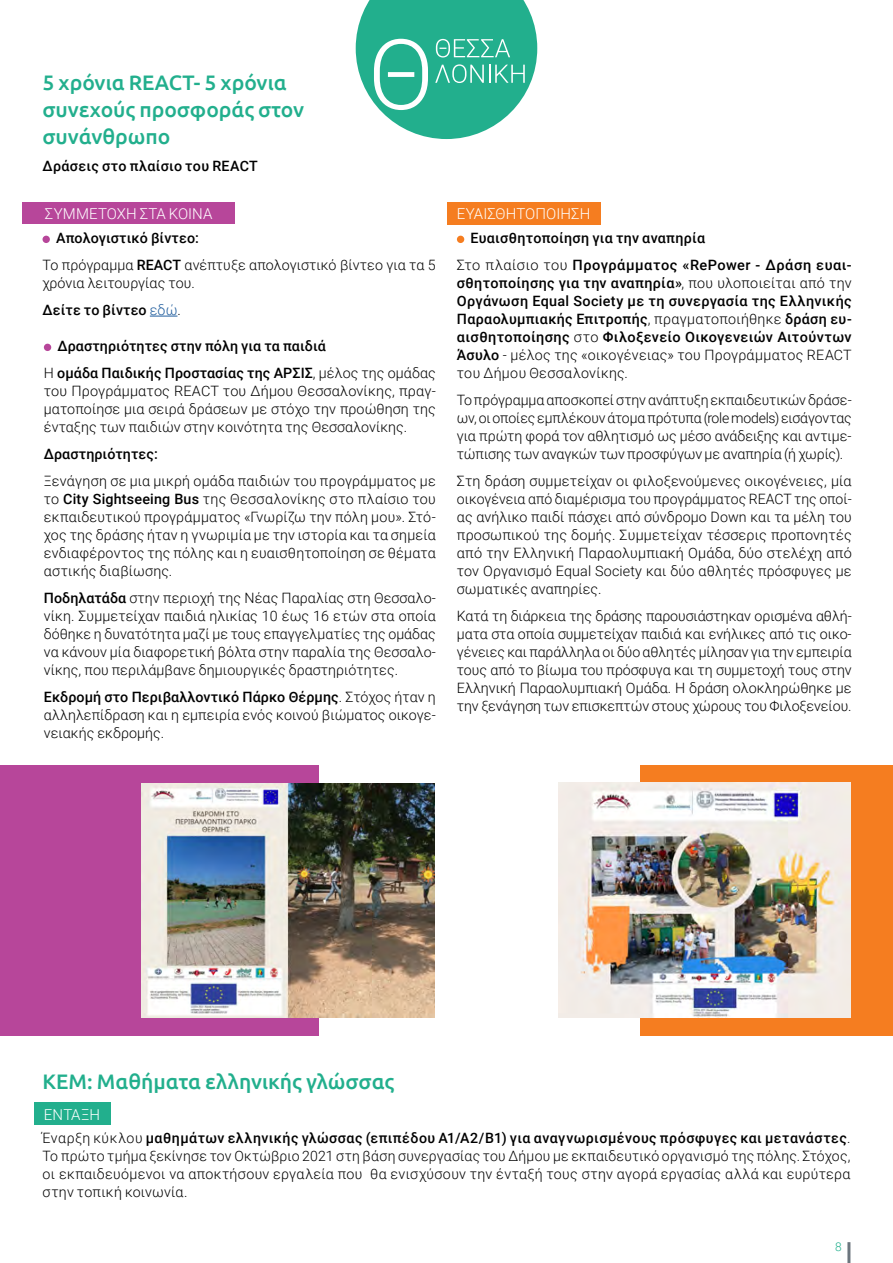
<style>
.page{position:relative;width:893px;height:1263px;background:#fff}
.page>*{position:absolute;margin:0;border:0;box-sizing:border-box;transform-origin:0 0}
.t1{font:500 21px/27px "Ubuntu";color:#22af8d}
.t2{font:300 15px "Roboto";letter-spacing:.005em;color:#fff}
.t3{font:300 14.25px/18px "Roboto";letter-spacing:.005em;color:#000;text-align:justify}
.t4{font:500 14.25px/18px "Roboto";letter-spacing:.015em;color:#000}
.t5{font:300 12px "Roboto";color:#22af8d}
.s1{font-weight:500}
.s2{color:#215e9e}
.s3{font-weight:300}
</style>
<div class="page">
<hr style="left:847px;top:1242px;width:3px;height:21px;background:#6c767e">
<div style="left:457px;top:236px;width:7px;height:7px;background:#f57d20;border-radius:50%"></div>
<div style="left:641px;top:765px;width:252px;height:270px;background:#f57d20"></div>
<div style="left:44px;top:344px;width:7px;height:7px;background:#b7469a;border-radius:50%"></div>
<div style="left:0;top:765px;width:319px;height:270px;background:#b7469a"></div>
<img style="left:558px;top:783px;width:293px;height:234px">
<svg style="left:150px;top:316px;width:27px;height:1px"></svg>
<div style="left:43px;top:236px;width:7px;height:7px;background:#b7469a;border-radius:50%"></div>
<img style="left:142px;top:783px;width:292px;height:234px">
<div style="left:22px;top:202px;width:213px;height:22px;background:#b7469a"></div>
<div style="left:34px;top:1102px;width:76px;height:23px;background:#22af8d"></div>
<div style="left:447px;top:202px;width:153px;height:23px;background:#f57d20"></div>
<svg style="left:356px;top:0;width:181px;height:139px"></svg>
<h1 class="t1" style="left:43px;top:68px;width:263px">5 χρόνια REACT- 5 χρόνια συνεχούς προσφοράς στον συνάνθρωπο</h1>
<p class="t4" style="left:43px;top:156px;width:217px">Δράσεις στο πλαίσιο του REACT</p>
<p class="t2" style="left:45px;top:203px;width:169px">ΣΥΜΜΕΤΟΧΗ ΣΤΑ ΚΟΙΝΑ</p>
<p class="t3" style="left:43px;top:224px;width:395px;line-height:27px;text-indent:14px"><span class="s1">Απολογιστικό βίντεο:<br></span>Το πρόγραμμα <span class="s1">REACT</span> ανέπτυξε απολογιστικό βίντεο για τα 5</p>
<p class="t3" style="left:43px;top:269px;width:154px;line-height:27px">χρόνια λειτουργίας του.<br><span class="s1">Δείτε το βίντεο</span> <span class="s2">εδώ</span>.</p>
<p class="t4" style="left:44px;top:332px;width:393px;line-height:27px;text-indent:14px">Δραστηριότητες στην πόλη για τα παιδιά<br><span class="s3">Η</span> ομάδα Παιδικής Προστασίας της ΑΡΣΙΣ<span class="s3">, μέλος της ομάδας</span></p>
<p class="t3" style="left:44px;top:381px;width:394px">του Προγράμματος REACT του Δήμου Θεσσαλονίκης, πραγ&shy;ματοποίησε μια σειρά δράσεων με στόχο την προώθηση της ένταξης των παιδιών στην κοινότητα της Θεσσαλονίκης.</p>
<p class="t4" style="left:44px;top:444px;width:115px">Δραστηριότητες:</p>
<p class="t3" style="left:44px;top:471px;width:393px">Ξενάγηση σε μια μικρή ομάδα παιδιών του προγράμματος με το <span class="s1">City Sightseeing Bus</span> της Θεσσαλονίκης στο πλαίσιο του εκπαιδευτικού προγράμματος «Γνωρίζω την πόλη μου». Στό&shy;χος της δράσης ήταν η γνωριμία με την ιστορία και τα σημεία ενδιαφέροντος της πόλης και η ευαισθητοποίηση σε θέματα αστικής διαβίωσης.</p>
<p class="t3" style="left:44px;top:588px;width:394px"><span class="s1">Ποδηλατάδα</span> στην περιοχή της Νέας Παραλίας στη Θεσσαλο&shy;νίκη. Συμμετείχαν παιδιά ηλικίας 10 έως 16 ετών στα οποία δόθηκε η δυνατότητα μαζί με τους επαγγελματίες της ομάδας να κάνουν μία διαφορετική βόλτα στην παραλία της Θεσσαλο&shy;νίκης, που περιλάμβανε δημιουργικές δραστηριότητες.</p>
<p class="t3" style="left:44px;top:687px;width:393px"><span class="s1">Εκδρομή στο Περιβαλλοντικό Πάρκο Θέρμης</span>. Στόχος ήταν η αλληλεπίδραση και η εμπειρία ενός κοινού βιώματος οικογε&shy;νειακής εκδρομής.</p>
<p class="t2" style="left:457px;top:204px;width:135px">ΕΥΑΙΣΘΗΤΟΠΟΙΗΣΗ</p>
<p class="t4" style="left:457px;top:224px;width:396px;line-height:27px;text-indent:14px">Ευαισθητοποίηση για την αναπηρία<br><span class="s3">Στο πλαίσιο του</span> Προγράμματος «RePower - Δράση ευαι-</p>
<p class="t4" style="left:457px;top:273px;width:396px;text-align:justify">σθητοποίησης για την αναπηρία»<span class="s3">, που υλοποιείται από την </span>Οργάνωση Equal Society με τη συνεργασία της Ελληνικής Παραολυμπιακής Επιτροπής<span class="s3">, πραγματοποιήθηκε</span> δράση ευ&shy;αισθητοποίησης <span class="s3">στο</span> Φιλοξενείο Οικογενειών Αιτούντων Άσυλο <span class="s3">- μέλος της «οικογένειας» του Προγράμματος REACT του Δήμου Θεσσαλονίκης.</span></p>
<p class="t3" style="left:457px;top:390px;width:396px">Το πρόγραμμα αποσκοπεί στην ανάπτυξη εκπαιδευτικών δράσε&shy;ων, οι οποίες εμπλέκουν άτομα πρότυπα (role models) εισάγοντας για πρώτη φορά τον αθλητισμό ως μέσο ανάδειξης και αντιμε&shy;τώπισης των αναγκών των προσφύγων με αναπηρία (ή χωρίς).</p>
<p class="t3" style="left:457px;top:471px;width:396px">Στη δράση συμμετείχαν οι φιλοξενούμενες οικογένειες, μία οικογένεια από διαμέρισμα του προγράμματος REACT της οποί&shy;ας ανήλικο παιδί πάσχει από σύνδρομο Down και τα μέλη του προσωπικού της δομής. Συμμετείχαν τέσσερις προπονητές από την Ελληνική Παραολυμπιακή Ομάδα, δύο στελέχη από τον Οργανισμό Equal Society και δύο αθλητές πρόσφυγες με σωματικές αναπηρίες.</p>
<p class="t3" style="left:457px;top:606px;width:396px">Κατά τη διάρκεια της δράσης παρουσιάστηκαν ορισμένα αθλή&shy;ματα στα οποία συμμετείχαν παιδιά και ενήλικες από τις οικο&shy;γένειες και παράλληλα οι δύο αθλητές μίλησαν για την εμπειρία τους από το βίωμα του πρόσφυγα και τη συμμετοχή τους στην Ελληνική Παραολυμπιακή Ομάδα. Η δράση ολοκληρώθηκε με την ξενάγηση των επισκεπτών στους χώρους του Φιλοξενείου.</p>
<h1 class="t1" style="left:43px;top:1067px;width:353px">ΚΕΜ: Μαθήματα ελληνικής γλώσσας</h1>
<p class="t3" style="left:43px;top:1128px;width:809px">Έναρξη κύκλου <span class="s1">μαθημάτων ελληνικής γλώσσας (επιπέδου Α1/Α2/Β1) για αναγνωρισμένους πρόσφυγες και μετανάστες</span>.<br>Το πρώτο τμήμα ξεκίνησε τον Οκτώβριο 2021 στη βάση συνεργασίας του Δήμου με εκπαιδευτικό οργανισμό της πόλης. Στόχος, οι εκπαιδευόμενοι να αποκτήσουν εργαλεία που θα ενισχύσουν την ένταξή τους στην αγορά εργασίας αλλά και ευρύτερα στην τοπική κοινωνία.</p>
<p class="t2" style="left:44px;top:1104px;width:58px">ΕΝΤΑΞΗ</p>
<p class="t5" style="left:835px;top:1238px;width:8px">8</p>
</div>
